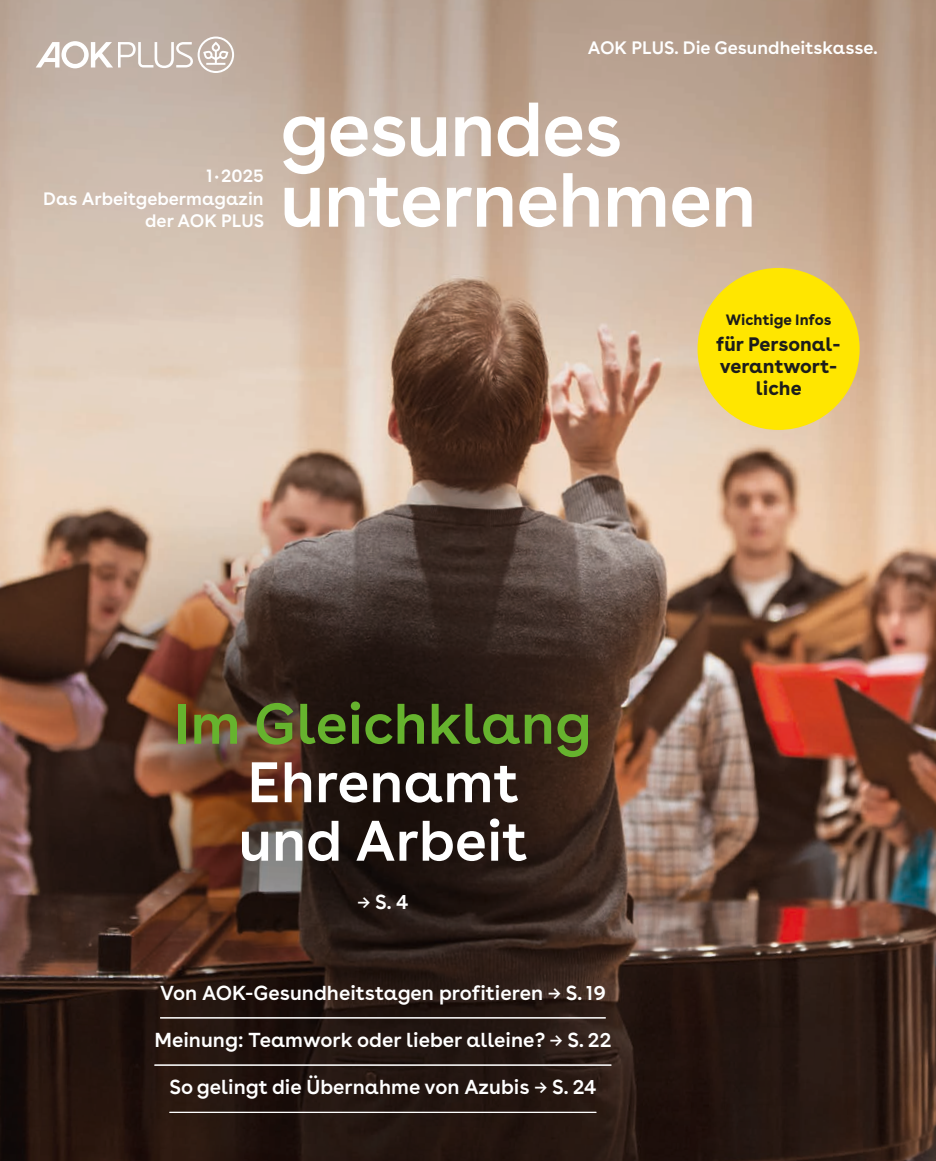
<style>
.page{position:relative;width:936px;height:1161px;background:#fff}
.page>*{position:absolute;margin:0;border:0;box-sizing:border-box;transform-origin:0 0}
.t1{font:600 76.5px/70.5px "AOK Buenos Aires";letter-spacing:-.015em;color:#fff}
.t2{font:600 57px/58.5px "AOK Buenos Aires";color:#fff}
.t3{font:600 57px "AOK Buenos Aires";color:#66b32e}
.t4{font:600 20.25px "AOK Buenos Aires";color:#fff}
.t5{font:700 19.5px/21.8px "AOK Buenos Aires";color:#1d1d1b;text-align:center}
.t6{font:600 18px/22.5px "AOK Buenos Aires";color:#fff;text-align:right}
.t7{font:700 15px "AOK Buenos Aires";color:#1d1d1b}
</style>
<div class="page">
<img style="left:0;top:0;width:935px;height:1161px">
<hr style="left:160px;top:1017px;width:445px;height:1px;background:#fff">
<hr style="left:154px;top:1064px;width:457px;height:1px;background:#fff">
<hr style="left:169px;top:1112px;width:427px;height:1px;background:#fff">
<div style="left:697px;top:268px;width:162px;height:162px;background:#ffe600;border-radius:50%"></div>
<svg style="left:36px;top:37px;width:198px;height:36px"></svg>
<p class="t6" style="left:43px;top:163px;width:222px">1•2025<br>Das Arbeitgebermagazin der AOK PLUS</p>
<p class="t6" style="left:588px;top:35px;width:291px">AOK PLUS. Die Gesundheitskasse.</p>
<h1 class="t1" style="left:280px;top:87px;width:478px">gesundes unternehmen</h1>
<p class="t7" style="left:725px;top:307px;width:107px">Wichtige Infos</p>
<p class="t5" style="left:716px;top:331px;width:126px">für Personal&shy;verantwort&shy;liche</p>
<h2 class="t3" style="left:174px;top:676px;width:418px">Im Gleichklang</h2>
<h2 class="t2" style="left:239px;top:747px;width:290px">Ehrenamt und Arbeit</h2>
<p class="t4" style="left:357px;top:884px;width:52px">→ S. 4</p>
<p class="t4" style="left:160px;top:976px;width:447px">Von AOK-Gesundheitstagen profitieren → S. 19</p>
<p class="t4" style="left:154px;top:1023px;width:458px">Meinung: Teamwork oder lieber alleine? → S. 22</p>
<p class="t4" style="left:169px;top:1070px;width:428px">So gelingt die Übernahme von Azubis → S. 24</p>
</div>
